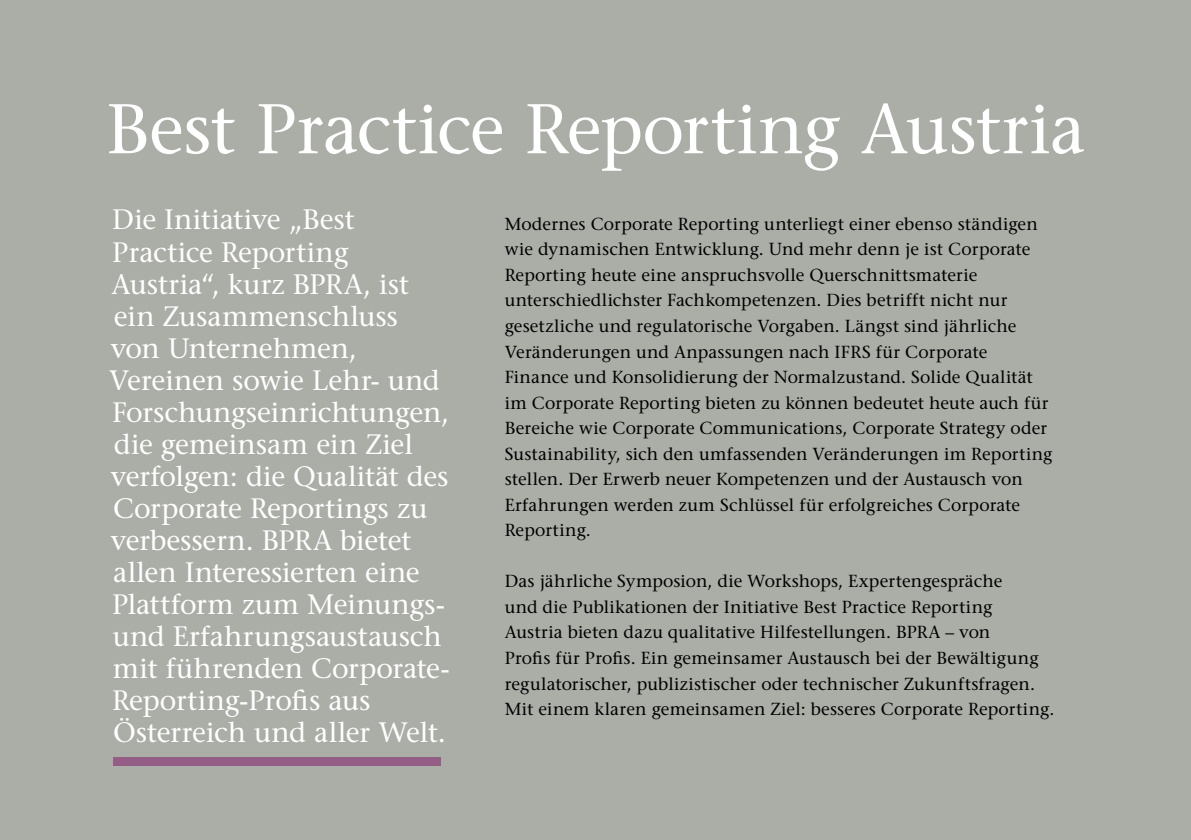
<style>
.page{position:relative;width:1191px;height:840px;background:#fff}
.page>*{position:absolute;margin:0;border:0;box-sizing:border-box;transform-origin:0 0}
.t1{font:500 70px "Stone Serif Std";letter-spacing:-.01em;color:#fff}
.t2{font:500 28px/32px "Stone Serif Std";letter-spacing:-.005em;color:#fff}
.t3{font:500 17.4px/25.6px "Stone Serif Std";letter-spacing:.01em;color:#000}
</style>
<div class="page">
<div style="left:0;top:0;width:1191px;height:839px;background:#abaea7"></div>
<div style="left:113px;top:757px;width:328px;height:8px;background:#935d86"></div>
<h1 class="t1" style="left:106px;top:87px;width:980px">Best Practice Reporting Austria</h1>
<p class="t2" style="left:109px;top:204px;width:342px">Die Initiative „Best<br>Practice Reporting<br>Austria“, kurz BPRA, ist ein Zusammenschluss<br>von Unternehmen,<br>Vereinen sowie Lehr- und<br>Forschungseinrichtungen, die gemeinsam ein Ziel verfolgen: die Qualität des<br>Corporate Reportings zu verbessern. BPRA bietet allen Interessierten eine<br>Plattform zum Meinungs&shy;und Erfahrungsaustausch mit führenden Corporate-<br>Reporting-Profis aus<br>Österreich und aller Welt.</p>
<p class="t3" style="left:505px;top:211px;width:549px">Modernes Corporate Reporting unterliegt einer ebenso ständigen wie dynamischen Entwicklung. Und mehr denn je ist Corporate Reporting heute eine anspruchsvolle Querschnittsmaterie unterschiedlichster Fachkompetenzen. Dies betrifft nicht nur gesetzliche und regulatorische Vorgaben. Längst sind jährliche Veränderungen und Anpassungen nach IFRS für Corporate Finance und Konsolidierung der Normalzustand. Solide Qualität im Corporate Reporting bieten zu können bedeutet heute auch für Bereiche wie Corporate Communications, Corporate Strategy oder Sustainability, sich den umfassenden Veränderungen im Reporting stellen. Der Erwerb neuer Kompetenzen und der Austausch von Erfahrungen werden zum Schlüssel für erfolgreiches Corporate Reporting.</p>
<p class="t3" style="left:505px;top:568px;width:551px">Das jährliche Symposion, die Workshops, Expertengespräche<br>und die Publikationen der Initiative Best Practice Reporting Austria bieten dazu qualitative Hilfestellungen. BPRA – von<br>Profis für Profis. Ein gemeinsamer Austausch bei der Bewältigung regulatorischer, publizistischer oder technischer Zukunftsfragen.<br>Mit einem klaren gemeinsamen Ziel: besseres Corporate Reporting.</p>
</div>
